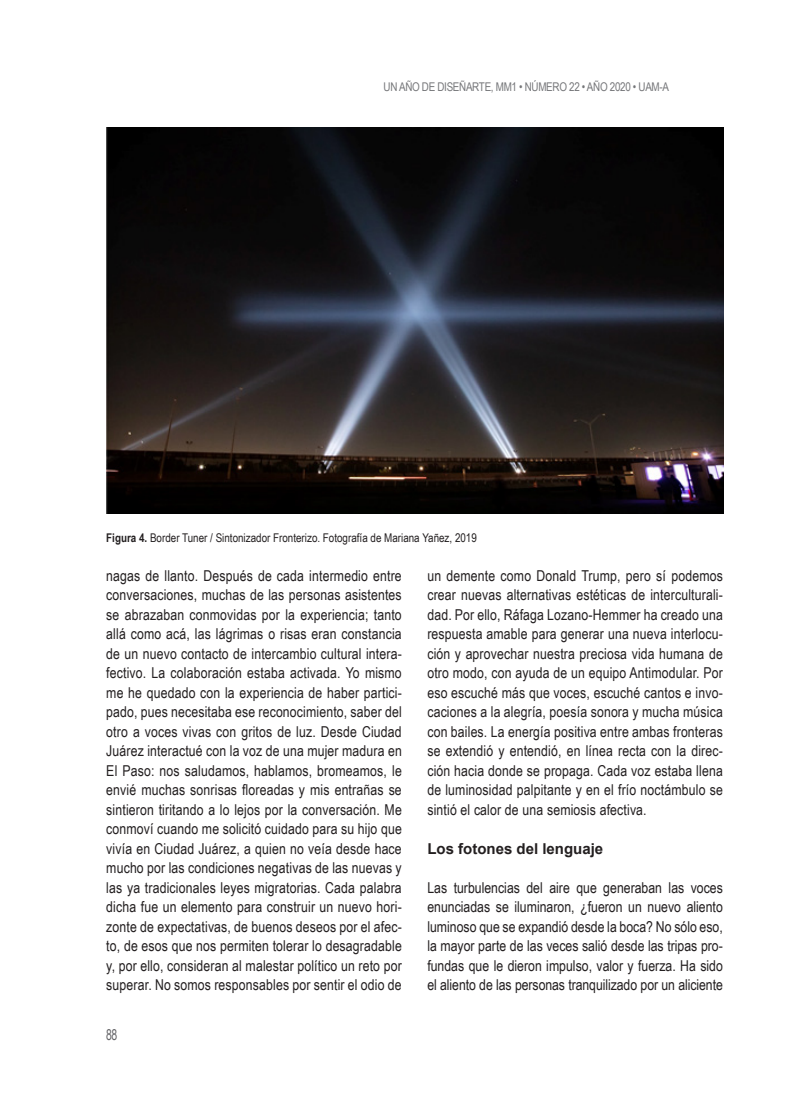
<style>
.page{position:relative;width:808px;height:1106px;background:#fff}
.page>*{position:absolute;margin:0;border:0;box-sizing:border-box;transform-origin:0 0}
.Cuerpo{font:15px/19.5px "Arial Narrow";letter-spacing:.01em;color:#231f20;text-align:justify}
.Cuerpo-2{font:700 15px "Arial";color:#231f20}
.t1{font:15px "Arial Narrow";color:#636366;scale:.85 1}
.fig{font:12px "Arial Narrow";color:#231f20}
.t2{font:12px "Arial Narrow";letter-spacing:-.025em;color:#757679}
.s1{font-weight:700}
</style>
<div class="page">
<img style="left:106px;top:128px;width:618px;height:385px">
<p class="t2" style="left:384px;top:78px;width:287px">UN AÑO DE DISEÑARTE, MM1 • NÚMERO 22 • AÑO 2020 • UAM-A</p>
<p class="fig" style="left:106px;top:528px;width:372px"><span class="s1">Figura 4.</span> Border Tuner / Sintonizador Fronterizo. Fotografía de Mariana Yañez, 2019</p>
<p class="Cuerpo" style="left:106px;top:565px;width:297px">nagas de llanto. Después de cada intermedio entre conversaciones, muchas de las personas asistentes se abrazaban conmovidas por la experiencia; tanto allá como acá, las lágrimas o risas eran constancia de un nuevo contacto de intercambio cultural intera&shy;fectivo. La colaboración estaba activada. Yo mismo me he quedado con la experiencia de haber partici&shy;pado, pues necesitaba ese reconocimiento, saber del otro a voces vivas con gritos de luz. Desde Ciudad Juárez interactué con la voz de una mujer madura en El Paso: nos saludamos, hablamos, bromeamos, le envié muchas sonrisas floreadas y mis entrañas se sintieron tiritando a lo lejos por la conversación. Me conmoví cuando me solicitó cuidado para su hijo que vivía en Ciudad Juárez, a quien no veía desde hace mucho por las condiciones negativas de las nuevas y las ya tradicionales leyes migratorias. Cada palabra dicha fue un elemento para construir un nuevo hori&shy;zonte de expectativas, de buenos deseos por el afec&shy;to, de esos que nos permiten tolerar lo desagradable y, por ello, consideran al malestar político un reto por superar. No somos responsables por sentir el odio de</p>
<p class="Cuerpo" style="left:427px;top:565px;width:297px">un demente como Donald Trump, pero sí podemos crear nuevas alternativas estéticas de interculturali&shy;dad. Por ello, Ráfaga Lozano-Hemmer ha creado una respuesta amable para generar una nueva interlocu&shy;ción y aprovechar nuestra preciosa vida humana de otro modo, con ayuda de un equipo Antimodular. Por eso escuché más que voces, escuché cantos e invo&shy;caciones a la alegría, poesía sonora y mucha música con bailes. La energía positiva entre ambas fronteras se extendió y entendió, en línea recta con la direc&shy;ción hacia donde se propaga. Cada voz estaba llena de luminosidad palpitante y en el frío noctámbulo se sintió el calor de una semiosis afectiva.</p>
<p class="Cuerpo-2" style="left:427px;top:838px;width:177px">Los fotones del lenguaje</p>
<p class="Cuerpo" style="left:427px;top:877px;width:297px">Las turbulencias del aire que generaban las voces enunciadas se iluminaron, ¿fueron un nuevo aliento luminoso que se expandió desde la boca? No sólo eso, la mayor parte de las veces salió desde las tripas pro&shy;fundas que le dieron impulso, valor y fuerza. Ha sido el aliento de las personas tranquilizado por un aliciente</p>
<p class="t1" style="left:106px;top:1024px;width:15px">88</p>
</div>
